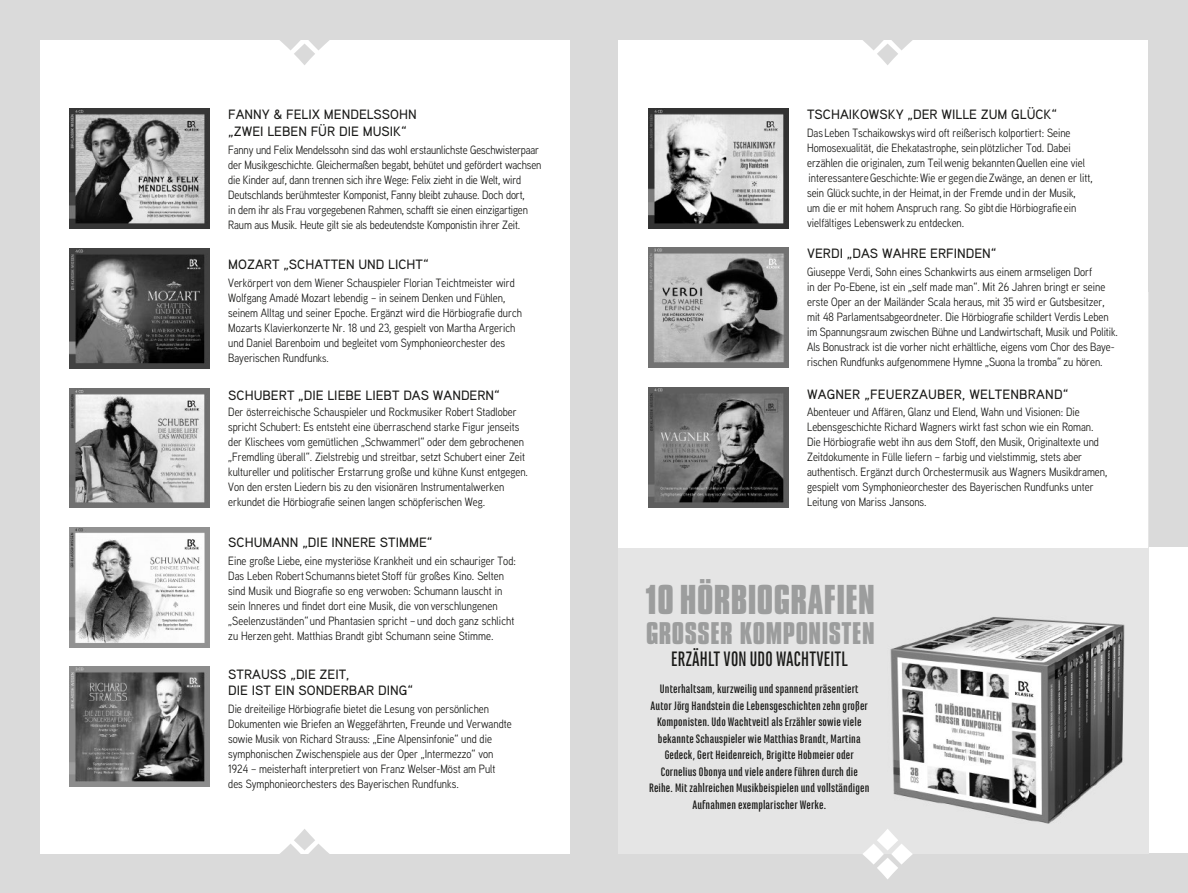
<style>
.page{position:relative;width:1188px;height:893px;background:#dadada}
.page>*{position:absolute;margin:0;border:0;box-sizing:border-box;transform-origin:0 0}
.t1{font:700 35.85px "Compacta BT";letter-spacing:.01em;color:#9c9d9d}
.t2{font:700 26.85px "Compacta BT";letter-spacing:.02em;color:#9c9d9d}
.t3{font:500 21.75px "Marianina Cn FY";letter-spacing:.01em;color:#1a1a18}
.t4{font:500 13.5px/16.5px "Aaux Pro";color:#1a1a18}
.t5{font:500 12.75px/16.5px "Marianina Cn FY";letter-spacing:.01em;color:#1a1a18;text-align:center;scale:1.1 1}
.t6{font:12px/15px "Aaux Next Cond";color:#1a1a18}
.s1{font-size:11.25px}
</style>
<div class="page">
<div style="left:619px;top:547px;width:569px;height:306px;background:#fff"></div>
<div style="left:40px;top:40px;width:529px;height:813px;background:#fff"></div>
<img style="left:619px;top:548px;width:529px;height:305px">
<div style="left:619px;top:40px;width:529px;height:507px;background:#fff"></div>
<img style="left:70px;top:248px;width:140px;height:120px">
<img style="left:70px;top:388px;width:140px;height:120px">
<img style="left:70px;top:108px;width:140px;height:120px">
<img style="left:649px;top:108px;width:140px;height:120px">
<img style="left:70px;top:666px;width:140px;height:120px">
<img style="left:70px;top:527px;width:140px;height:120px">
<img style="left:649px;top:247px;width:140px;height:120px">
<img style="left:649px;top:388px;width:140px;height:119px">
<svg style="left:863px;top:40px;width:50px;height:25px"></svg>
<svg style="left:862px;top:828px;width:51px;height:51px"></svg>
<svg style="left:280px;top:40px;width:49px;height:25px"></svg>
<svg style="left:279px;top:829px;width:51px;height:25px"></svg>
<p class="t4" style="left:228px;top:106px;width:190px">FANNY &amp; FELIX MENDELSSOHN „ZWEI LEBEN FÜR DIE MUSIK“</p>
<p class="t6" style="left:228px;top:141px;width:315px">Fanny und Felix Mendelssohn sind das wohl erstaunlichste Geschwisterpaar der Musikgeschichte. Gleichermaßen begabt, behütet und gefördert wachsen die Kinder auf, dann trennen sich ihre Wege: Felix zieht in die Welt, wird Deutschlands berühmtester Komponist, Fanny bleibt zuhause. Doch dort,<br>in dem ihr als Frau vorgegebenen Rahmen, schafft sie einen einzigartigen Raum aus Musik. Heute gilt sie als bedeutendste Komponistin ihrer Zeit.</p>
<p class="t4" style="left:228px;top:255px;width:202px">MOZART „SCHATTEN UND LICHT“</p>
<p class="t6" style="left:228px;top:275px;width:295px">Verkörpert von dem Wiener Schauspieler Florian Teichtmeister wird Wolfgang Amadé Mozart lebendig – in seinem Denken und Fühlen, seinem Alltag und seiner Epoche. Ergänzt wird die Hörbiografie durch Mozarts Klavierkonzerte Nr. 18 und 23, gespielt von Martha Argerich und Daniel Barenboim und begleitet vom Symphonieorchester des Bayerischen Rundfun<span class="s1">ks.</span></p>
<p class="t4" style="left:228px;top:386px;width:273px">SCHUBERT „DIE LIEBE LIEBT DAS WANDERN“</p>
<p class="t6" style="left:228px;top:404px;width:301px">Der österreichische Schauspieler und Rockmusiker Robert Stadlober spricht Schubert: Es entsteht eine überraschend starke Figur jenseits der Klischees vom gemütlichen „Schwammerl“ oder dem gebrochenen „Fremdling überall“. Zielstrebig und streitbar, setzt Schubert einer Zeit kultureller und politischer Erstarrung große und kühne Kunst entgegen.<br>Von den ersten Liedern bis zu den visionären Instrumentalwerken erkundet die Hörbiografie seinen langen schöpferischen Weg.</p>
<p class="t4" style="left:228px;top:533px;width:206px">SCHUMANN „DIE INNERE STIMME“</p>
<p class="t6" style="left:228px;top:552px;width:289px">Eine große Liebe, eine mysteriöse Krankheit und ein schauriger Tod:<br>Das Leben Robert Schumanns bietet Stoff für großes Kino. Selten sind Musik und Biografie so eng verwoben: Schumann lauscht in sein Inneres und findet dort eine Musik, die von verschlungenen „Seelenzuständen“ und Phantasien spricht – und doch ganz schlicht zu Herzen geht. Matthias Brandt gibt Schumann seine Stimme.</p>
<p class="t4" style="left:228px;top:665px;width:186px">STRAUSS „DIE ZEIT,<br>DIE IST EIN SONDERBAR DING“</p>
<p class="t6" style="left:228px;top:701px;width:285px">Die dreiteilige Hörbiografie bietet die Lesung von persönlichen Dokumenten wie Briefen an Weggefährten, Freunde und Verwandte sowie Musik von Richard Strauss: „Eine Alpensinfonie“ und die symphonischen Zwischenspiele aus der Oper „Intermezzo“ von 1924 – meisterhaft interpretiert von Franz Welser-Möst am Pult des Symphonieorchesters des Bayerischen Rundfunks.</p>
<p class="t4" style="left:807px;top:106px;width:251px">TSCHAIKOWSKY „DER WILLE ZUM GLÜCK“</p>
<p class="t6" style="left:807px;top:125px;width:287px">Das Leben Tschaikowskys wird oft reißerisch kolportiert: Seine Homosexualität, die Ehekatastrophe, sein plötzlicher Tod. Dabei erzählen die originalen, zum Teil wenig bekannten Quellen eine viel interessantere Geschichte: Wie er gegen die Zwänge, an denen er litt, sein Glück suchte, in der Heimat, in der Fremde und in der Musik,<br>um die er mit hohem Anspruch rang. So gibt die Hörbiografie ein vielfältiges Lebenswerk zu entdecken.</p>
<p class="t4" style="left:807px;top:245px;width:191px">VERDI „DAS WAHRE ERFINDEN“</p>
<p class="t6" style="left:807px;top:264px;width:312px">Giuseppe Verdi, Sohn eines Schankwirts aus einem armseligen Dorf<br>in der Po-Ebene, ist ein „self made man“. Mit 26 Jahren bringt er seine erste Oper an der Mailänder Scala heraus, mit 35 wird er Gutsbesitzer, mit 48 Parlamentsabgeordneter. Die Hörbiografie schildert Verdis Leben im Spannungsraum zwischen Bühne und Landwirtschaft, Musik und Politik.<br>Als Bonustrack ist die vorher nicht erhältliche, eigens vom Chor des Baye&shy;rischen Rundfunks aufgenommene Hymne „Suona la tromba“ zu hören.</p>
<p class="t4" style="left:807px;top:386px;width:263px">WAGNER „FEUERZAUBER, WELTENBRAND“</p>
<p class="t6" style="left:807px;top:403px;width:302px">Abenteuer und Affären, Glanz und Elend, Wahn und Visionen: Die Lebensgeschichte Richard Wagners wirkt fast schon wie ein Roman.<br>Die Hörbiografie webt ihn aus dem Stoff, den Musik, Originaltexte und Zeitdokumente in Fülle liefern – farbig und vielstimmig, stets aber authentisch. Ergänzt durch Orchestermusik aus Wagners Musikdramen, gespielt vom Symphonieorchester des Bayerischen Rundfunks unter Leitung von Mariss Jansons.</p>
<h1 class="t1" style="left:646px;top:577px;width:231px">10 HÖRBIOGRAFIEN</h1>
<h2 class="t2" style="left:646px;top:616px;width:230px">GROSSER KOMPONISTEN</h2>
<h3 class="t3" style="left:671px;top:646px;width:178px">ERZÄHLT VON UDO WACHTVEITL</h3>
<p class="t5" style="left:649px;top:680px;width:202px">Unterhaltsam, kurzweilig und spannend präsentiert Autor Jörg Handstein die Lebensgeschichten zehn großer Komponisten. Udo Wachtveitl als Erzähler sowie viele bekannte Schauspieler wie Matthias Brandt, Martina Gedeck, Gert Heidenreich, Brigitte Hobmeier oder Cornelius Obonya und viele andere führen durch die Reihe. Mit zahlreichen Musikbeispielen und vollständigen Aufnahmen exemplarischer Werke.</p>
</div>
